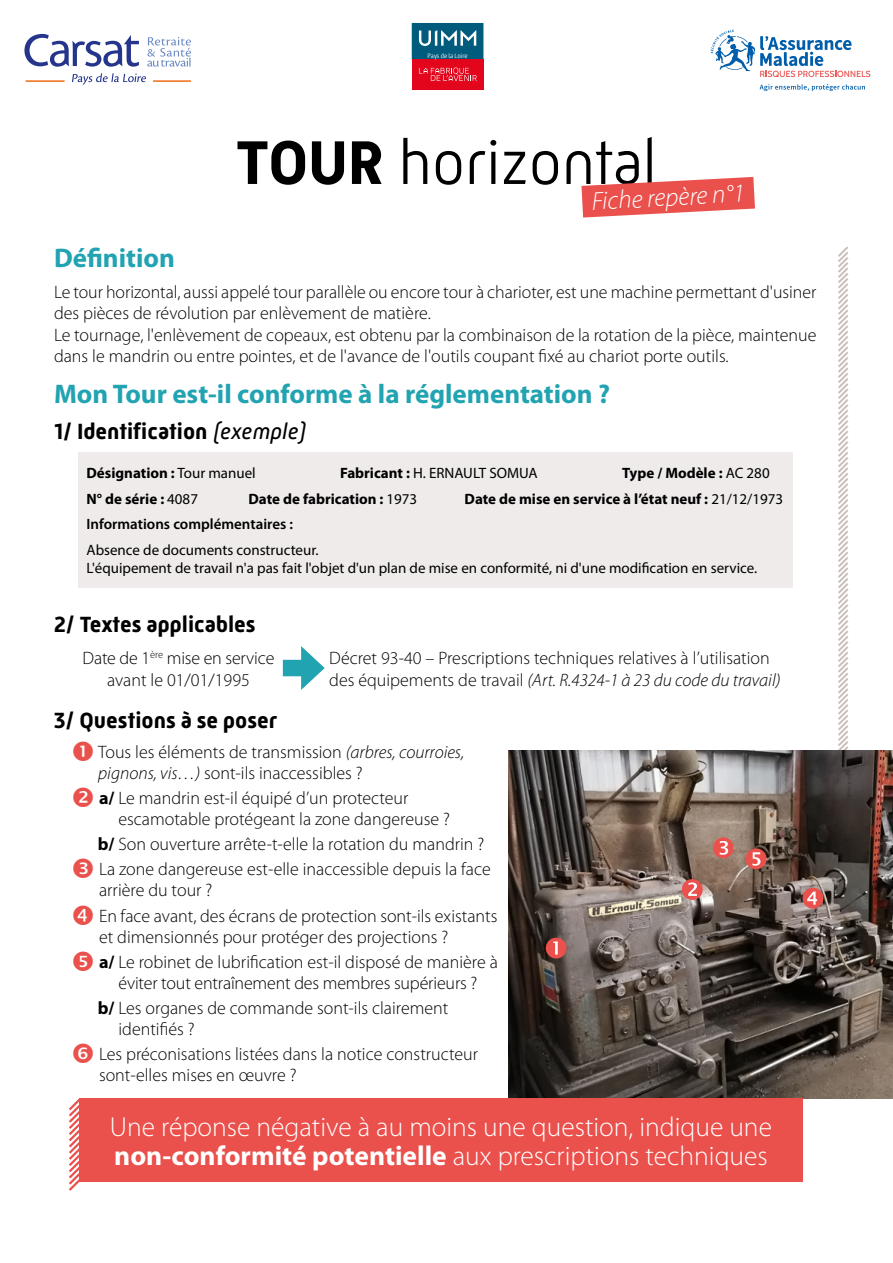
<style>
.page{position:relative;width:893px;height:1263px;background:#fff}
.page>*{position:absolute;margin:0;border:0;box-sizing:border-box;transform-origin:0 0}
.t1{font:300 63px "Mic 32 New";letter-spacing:-.01em;color:#000}
.t2{font:300 27.45px/29.2px "Myriad Pro";color:#fff}
.t3{font:700 27px "Myriad Pro";color:#21a3b1}
.t4{font:italic 300 25.8px "Myriad Pro";color:#fff}
.t5{font:700 22.5px "Mic 32 New";color:#000}
.t6{font:300 18px/21.6px "Myriad Pro";color:#000}
.t7{font:15px/18px "Myriad Pro";color:#000}
.t8{font:700 15px "Myriad Pro";color:#000}
.t9{font:600 15px "Myriad Pro";color:#000}
.t10{font:condensed 5.85px "Burlingame Pro";color:#fff}
.s1{font-weight:700}
.s2{font-weight:400;font-style:italic}
.s3{font-weight:400}
.s4{font-style:italic}
</style>
<div class="page">
<svg style="left:838px;top:246px;width:11px;height:504px"></svg>
<svg style="left:581px;top:177px;width:174px;height:41px"></svg>
<div style="left:78px;top:452px;width:714px;height:136px;background:#efebea"></div>
<div style="left:283px;top:660px;width:27px;height:16px;background:#21a3b1"></div>
<svg style="left:301px;top:646px;width:24px;height:44px"></svg>
<img style="left:508px;top:750px;width:385px;height:348px">
<svg style="left:760px;top:84px;width:105px;height:7px"></svg>
<svg style="left:710px;top:30px;width:160px;height:47px"></svg>
<svg style="left:147px;top:37px;width:44px;height:30px"></svg>
<hr style="left:153px;top:80px;width:38px;height:2px;background:#ec6408">
<hr style="left:26px;top:80px;width:39px;height:2px;background:#ec6408">
<svg style="left:24px;top:34px;width:115px;height:33px"></svg>
<svg style="left:72px;top:73px;width:74px;height:12px"></svg>
<div style="left:412px;top:59px;width:71px;height:31px;background:#e3051b"></div>
<svg style="left:412px;top:23px;width:71px;height:36px"></svg>
<svg style="left:419px;top:68px;width:58px;height:13px"></svg>
<svg style="left:546px;top:938px;width:21px;height:20px"></svg>
<svg style="left:682px;top:879px;width:21px;height:21px"></svg>
<svg style="left:713px;top:837px;width:21px;height:21px"></svg>
<svg style="left:803px;top:888px;width:20px;height:20px"></svg>
<svg style="left:746px;top:848px;width:20px;height:21px"></svg>
<svg style="left:69px;top:1098px;width:14px;height:93px"></svg>
<div style="left:79px;top:1098px;width:724px;height:83px;background:#ea504c"></div>
<p class="t10" style="left:428px;top:52px;width:42px">Pays de la Loire</p>
<h1 class="t1" style="left:236px;top:127px;width:423px"><span class="s1">TOUR</span> horizontal</h1>
<h3 class="t4" style="left:591px;top:186px;width:155px;rotate:-3deg">Fiche repère n°1</h3>
<h3 class="t3" style="left:54px;top:241px;width:122px">Définition</h3>
<p class="t6" style="left:54px;top:281px;width:764px">Le tour horizontal, aussi appelé tour parallèle ou encore tour à charioter, est une machine permettant d'usiner des pièces de révolution par enlèvement de matière.<br>Le tournage, l'enlèvement de copeaux, est obtenu par la combinaison de la rotation de la pièce, maintenue dans le mandrin ou entre pointes, et de l'avance de l'outils coupant fixé au chariot porte outils.</p>
<h3 class="t3" style="left:54px;top:377px;width:558px">Mon Tour est-il conforme à la réglementation ?</h3>
<p class="t5" style="left:54px;top:418px;width:253px">1/ Identification <span class="s2">(exemple)</span></p>
<p class="t8" style="left:87px;top:463px;width:171px">Désignation : <span class="s3">Tour manuel</span></p>
<p class="t7" style="left:340px;top:464px;width:199px"><span class="s1">Fabricant :</span> H. ERNAULT SOMUA</p>
<p class="t8" style="left:622px;top:463px;width:149px">Type / Modèle : <span class="s3">AC 280</span></p>
<p class="t8" style="left:87px;top:489px;width:113px">N° de série : <span class="s3">4087</span></p>
<p class="t8" style="left:249px;top:489px;width:170px">Date de fabrication : <span class="s3">1973</span></p>
<p class="t8" style="left:465px;top:489px;width:320px">Date de mise en service à l’état neuf : <span class="s3">21/12/1973</span></p>
<p class="t9" style="left:87px;top:514px;width:208px">Informations complémentaires :</p>
<p class="t7" style="left:87px;top:540px;width:672px">Absence de documents constructeur.<br>L'équipement de travail n'a pas fait l'objet d'un plan de mise en conformité, ni d'une modification en service.</p>
<p class="t5" style="left:54px;top:611px;width:203px">2/ Textes applicables</p>
<p class="t6" style="left:83px;top:647px;width:193px;text-align:center">Date de 1<sup>ère</sup> mise en service avant le 01/01/1995</p>
<p class="t6" style="left:329px;top:647px;width:453px">Décret 93-40 – Prescriptions techniques relatives à l’utilisation des équipements de travail <span class="s4">(Art. R.4324-1 à 23 du code du travail)</span></p>
<p class="t5" style="left:54px;top:707px;width:225px">3/ Questions à se poser</p>
<p class="t6" style="left:98px;top:741px;width:367px;line-height:21px">Tous les éléments de transmission <span class="s4">(arbres, courroies, pignons, vis…)</span> sont-ils inaccessibles ?</p>
<p class="t6" style="left:118px;top:787px;width:333px;line-height:21px;text-indent:-19px"><span class="s1">a/</span> Le mandrin est-il équipé d’un protecteur escamotable protégeant la zone dangereuse ?</p>
<p class="t6" style="left:98px;top:831px;width:394px;line-height:25.2px"><span class="s1">b/</span> Son ouverture arrête-t-elle la rotation du mandrin ?<br>La zone dangereuse est-elle inaccessible depuis la face</p>
<p class="t6" style="left:99px;top:877px;width:400px;line-height:25.2px">arrière du tour ?<br>En face avant, des écrans de protection sont-ils existants</p>
<p class="t6" style="left:99px;top:924px;width:400px;line-height:25.2px">et dimensionnés pour protéger des projections ?<br><span class="s1">a/</span> Le robinet de lubrification est-il disposé de manière à</p>
<p class="t6" style="left:98px;top:970px;width:381px;line-height:25.2px;text-indent:21px">éviter tout entraînement des membres supérieurs ? <span class="s1">b/</span> Les organes de commande sont-ils clairement</p>
<p class="t6" style="left:99px;top:1016px;width:381px;line-height:25.2px;text-indent:19px">identifiés ?<br>Les préconisations listées dans la notice constructeur</p>
<p class="t6" style="left:99px;top:1064px;width:199px">sont-elles mises en œuvre ?</p>
<h2 class="t2" style="left:110px;top:1111px;width:664px">Une réponse négative à au moins une question, indique une <span class="s1">non-conformité potentielle</span> aux prescriptions techniques</h2>
</div>
